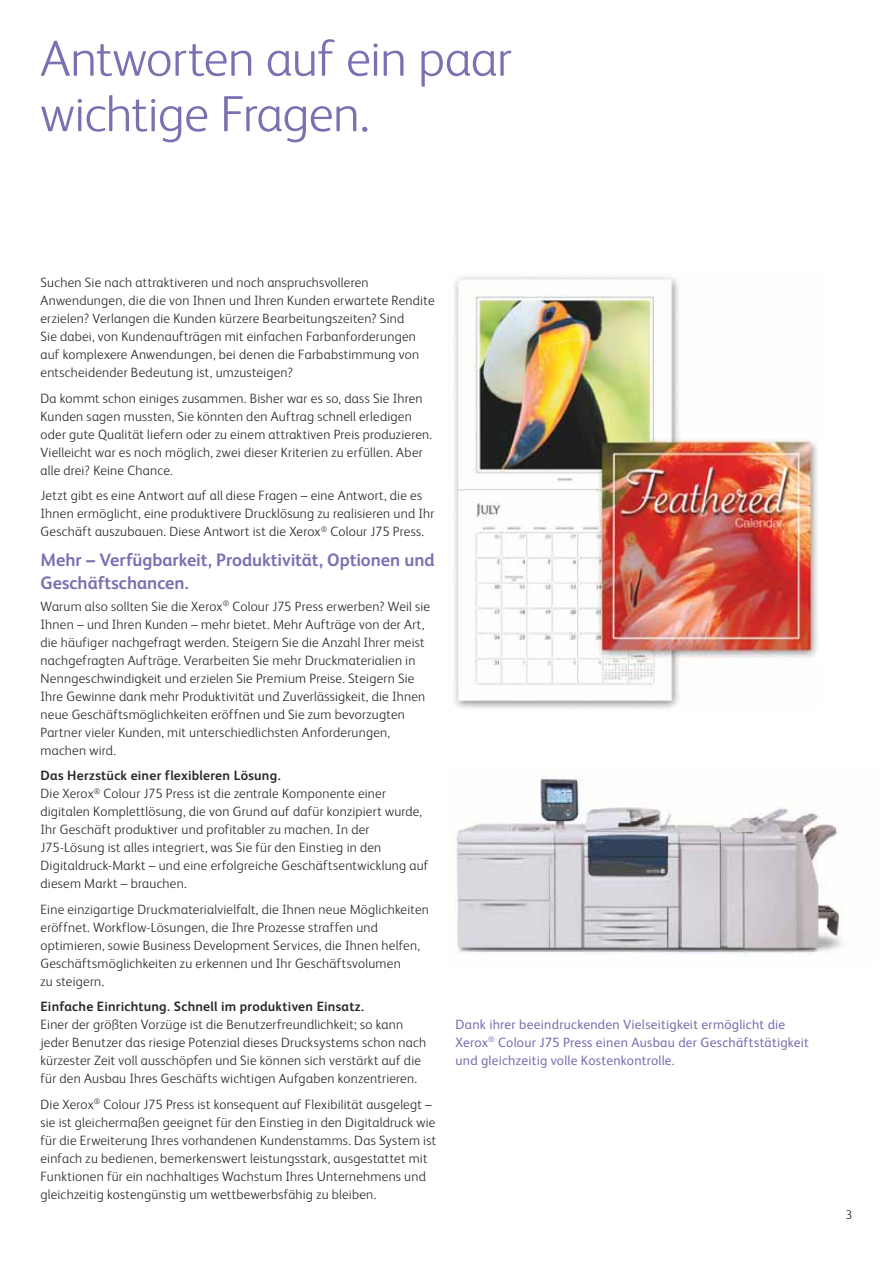
<style>
.page{position:relative;width:893px;height:1263px;background:#fff}
.page>*{position:absolute;margin:0;border:0;box-sizing:border-box;transform-origin:0 0}
.t1{font:300 51px/55.5px "Xerox Sans";letter-spacing:-.01em;color:#7b70b2}
.t2{font:700 18px/22.5px "Xerox Sans";color:#7b70b2}
.t3{font:300 13.5px/18px "Xerox Sans";letter-spacing:.02em;color:#292b2a}
.t4{font:13.5px/18px "Xerox Sans";letter-spacing:.015em;color:#7b70b2}
.t5{font:700 13.5px "Xerox Sans";letter-spacing:.015em;color:#292b2a}
.t6{font:300 12.75px "Xerox Sans";color:#292b2a}
.s1{font-weight:700}
</style>
<div class="page">
<img style="left:456px;top:776px;width:387px;height:178px">
<img style="left:454px;top:276px;width:364px;height:432px">
<h1 class="t1" style="left:40px;top:36px;width:473px">Antworten auf ein paar wichtige Fragen.</h1>
<p class="t3" style="left:40px;top:275px;width:395px">Suchen Sie nach attraktiveren und noch anspruchsvolleren Anwendungen, die die von Ihnen und Ihren Kunden erwartete Rendite erzielen? Verlangen die Kunden kürzere Bearbeitungszeiten? Sind<br>Sie dabei, von Kundenaufträgen mit einfachen Farbanforderungen auf komplexere Anwendungen, bei denen die Farbabstimmung von entscheidender Bedeutung ist, umzusteigen?</p>
<p class="t3" style="left:40px;top:391px;width:393px">Da kommt schon einiges zusammen. Bisher war es so, dass Sie Ihren Kunden sagen mussten, Sie könnten den Auftrag schnell erledigen oder gute Qualität liefern oder zu einem attraktiven Preis produzieren.<br>Vielleicht war es noch möglich, zwei dieser Kriterien zu erfüllen. Aber alle drei? Keine Chance.</p>
<p class="t3" style="left:40px;top:488px;width:395px">Jetzt gibt es eine Antwort auf all diese Fragen – eine Antwort, die es<br>Ihnen ermöglicht, eine produktivere Drucklösung zu realisieren und Ihr<br>Geschäft auszubauen. Diese Antwort ist die Xerox<sup>®</sup> Colour J75 Press.</p>
<h2 class="t2" style="left:40px;top:551px;width:395px">Mehr – Verfügbarkeit, Produktivität, Optionen und<br>Geschäftschancen.</h2>
<p class="t3" style="left:40px;top:599px;width:391px">Warum also sollten Sie die Xerox<sup>®</sup> Colour J75 Press erwerben? Weil sie Ihnen – und Ihren Kunden – mehr bietet. Mehr Aufträge von der Art, die häufiger nachgefragt werden. Steigern Sie die Anzahl Ihrer meist nachgefragten Aufträge. Verarbeiten Sie mehr Druckmaterialien in Nenngeschwindigkeit und erzielen Sie Premium Preise. Steigern Sie Ihre Gewinne dank mehr Produktivität und Zuverlässigkeit, die Ihnen neue Geschäftsmöglichkeiten eröffnen und Sie zum bevorzugten Partner vieler Kunden, mit unterschiedlichsten Anforderungen, machen wird.</p>
<p class="t3" style="left:40px;top:768px;width:389px"><span class="s1">Das Herzstück einer flexibleren Lösung.<br></span>Die Xerox<sup>®</sup> Colour J75 Press ist die zentrale Komponente einer digitalen Komplettlösung, die von Grund auf dafür konzipiert wurde, Ihr Geschäft produktiver und profitabler zu machen. In der J75-Lösung ist alles integriert, was Sie für den Einstieg in den Digitaldruck-Markt – und eine erfolgreiche Geschäftsentwicklung auf diesem Markt – brauchen.</p>
<p class="t3" style="left:40px;top:902px;width:390px">Eine einzigartige Druckmaterialvielfalt, die Ihnen neue Möglichkeiten eröffnet. Workflow-Lösungen, die Ihre Prozesse straffen und optimieren, sowie Business Development Services, die Ihnen helfen, Geschäftsmöglichkeiten zu erkennen und Ihr Geschäftsvolumen<br>zu steigern.</p>
<p class="t5" style="left:40px;top:1001px;width:325px">Einfache Einrichtung. Schnell im produktiven Einsatz.</p>
<p class="t3" style="left:40px;top:1017px;width:387px">Einer der größten Vorzüge ist die Benutzerfreundlichkeit; so kann jeder Benutzer das riesige Potenzial dieses Drucksystems schon nach kürzester Zeit voll ausschöpfen und Sie können sich verstärkt auf die für den Ausbau Ihres Geschäfts wichtigen Aufgaben konzentrieren.</p>
<p class="t3" style="left:40px;top:1097px;width:397px">Die Xerox<sup>®</sup> Colour J75 Press ist konsequent auf Flexibilität ausgelegt – sie ist gleichermaßen geeignet für den Einstieg in den Digitaldruck wie für die Erweiterung Ihres vorhandenen Kundenstamms. Das System ist einfach zu bedienen, bemerkenswert leistungsstark, ausgestattet mit Funktionen für ein nachhaltiges Wachstum Ihres Unternehmens und gleichzeitig kostengünstig um wettbewerbsfähig zu bleiben.</p>
<p class="t4" style="left:455px;top:1017px;width:355px">Dank ihrer beeindruckenden Vielseitigkeit ermöglicht die<br>Xerox<sup>®</sup> Colour J75 Press einen Ausbau der Geschäftstätigkeit und gleichzeitig volle Kostenkontrolle.</p>
<p class="t6" style="left:845px;top:1210px;width:8px">3</p>
</div>
